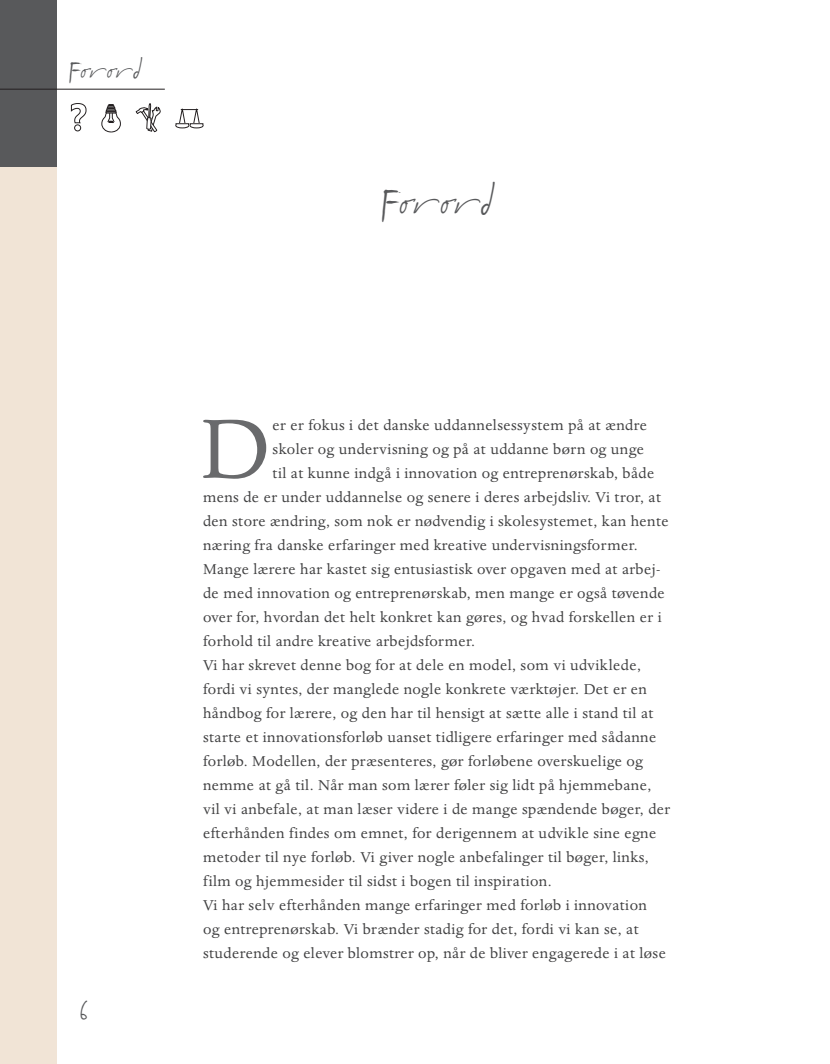
<style>
.page{position:relative;width:830px;height:1064px;background:#fff}
.page>*{position:absolute;margin:0;border:0;box-sizing:border-box;transform-origin:0 0}
.t1{font:97.05px "Dante MT Std";color:#696a6c}
.t2{font:36px "Django ITC Std";letter-spacing:-.04em;color:#58595b}
.t3{font:25.5px "Django ITC Std";color:#58595b}
.t4{font:23.4px "Django ITC Std";letter-spacing:-.045em;color:#58595b}
.t5{font:16.5px "Dante MT Std";letter-spacing:.025em;color:#404041}
</style>
<div class="page">
<div style="left:0;top:57px;width:57px;height:1007px;background:#f1e4d6"></div>
<div style="left:0;top:0;width:57px;height:167px;background:#58595b"></div>
<svg style="left:101px;top:104px;width:20px;height:28px"></svg>
<svg style="left:136px;top:103px;width:25px;height:30px"></svg>
<hr style="left:176px;top:124px;width:13px;height:4px;background:#393536;border-radius:50%">
<div style="left:176px;top:123px;width:13px;height:5px;border:1px solid #231f20;border-radius:50%"></div>
<hr style="left:190px;top:124px;width:13px;height:4px;background:#383435;border-radius:50%">
<div style="left:190px;top:123px;width:13px;height:5px;border:1px solid #231f20;border-radius:50%"></div>
<svg style="left:176px;top:108px;width:27px;height:19px"></svg>
<svg style="left:71px;top:103px;width:15px;height:28px"></svg>
<hr style="left:0;top:89px;width:165px;height:1px;background:#231f20">
<h3 class="t4" style="left:68px;top:57px;width:76px">Forord</h3>
<h2 class="t2" style="left:379px;top:181px;width:117px">Forord</h2>
<h3 class="t3" style="left:79px;top:999px;width:11px">6</h3>
<h1 class="t1" style="left:200px;top:414px;width:71px">D</h1>
<p class="t5" style="left:272px;top:419px;width:376px">er er fokus i det danske uddannelsessystem på at ændre</p>
<p class="t5" style="left:272px;top:443px;width:373px">skoler og undervisning og på at uddanne børn og unge</p>
<p class="t5" style="left:272px;top:467px;width:383px">til at kunne indgå i innovation og entreprenørskab, både</p>
<p class="t5" style="left:203px;top:491px;width:459px">mens de er under uddannelse og senere i deres arbejdsliv. Vi tror, at</p>
<p class="t5" style="left:203px;top:515px;width:467px">den store ændring, som nok er nødvendig i skolesystemet, kan hente</p>
<p class="t5" style="left:203px;top:539px;width:436px">næring fra danske erfaringer med kreative undervisningsformer.</p>
<p class="t5" style="left:203px;top:563px;width:459px">Mange lærere har kastet sig entusiastisk over opgaven med at arbej-</p>
<p class="t5" style="left:203px;top:587px;width:463px">de med innovation og entreprenørskab, men mange er også tøvende</p>
<p class="t5" style="left:203px;top:611px;width:460px">over for, hvordan det helt konkret kan gøres, og hvad forskellen er i</p>
<p class="t5" style="left:203px;top:635px;width:273px">forhold til andre kreative arbejdsformer.</p>
<p class="t5" style="left:203px;top:659px;width:439px">Vi har skrevet denne bog for at dele en model, som vi udviklede,</p>
<p class="t5" style="left:203px;top:683px;width:445px">fordi vi syntes, der manglede nogle konkrete værktøjer. Det er en</p>
<p class="t5" style="left:203px;top:707px;width:452px">håndbog for lærere, og den har til hensigt at sætte alle i stand til at</p>
<p class="t5" style="left:203px;top:731px;width:454px">starte et innovationsforløb uanset tidligere erfaringer med sådanne</p>
<p class="t5" style="left:203px;top:755px;width:441px">forløb. Modellen, der præsenteres, gør forløbene overskuelige og</p>
<p class="t5" style="left:203px;top:779px;width:449px">nemme at gå til. Når man som lærer føler sig lidt på hjemmebane,</p>
<p class="t5" style="left:203px;top:803px;width:468px">vil vi anbefale, at man læser videre i de mange spændende bøger, der</p>
<p class="t5" style="left:203px;top:827px;width:454px">efterhånden findes om emnet, for derigennem at udvikle sine egne</p>
<p class="t5" style="left:203px;top:851px;width:447px">metoder til nye forløb. Vi giver nogle anbefalinger til bøger, links,</p>
<p class="t5" style="left:203px;top:875px;width:350px">film og hjemmesider til sidst i bogen til inspiration.</p>
<p class="t5" style="left:203px;top:899px;width:445px">Vi har selv efterhånden mange erfaringer med forløb i innovation</p>
<p class="t5" style="left:203px;top:923px;width:437px">og entreprenørskab. Vi brænder stadig for det, fordi vi kan se, at</p>
<p class="t5" style="left:203px;top:947px;width:464px">studerende og elever blomstrer op, når de bliver engagerede i at løse</p>
</div>
